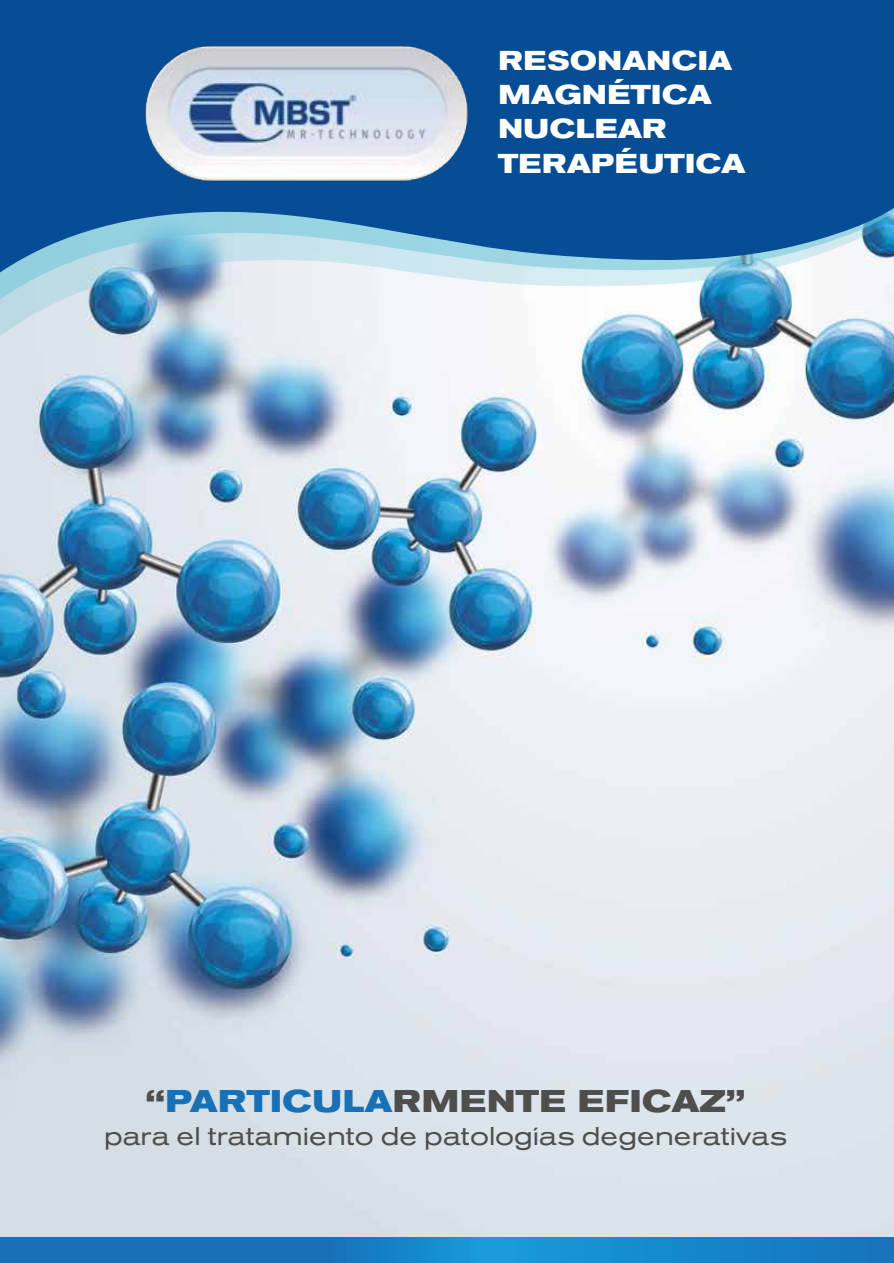
<style>
.page{position:relative;width:894px;height:1263px;background:#fff}
.page>*{position:absolute;margin:0;border:0;box-sizing:border-box;transform-origin:0 0}
.t1{font:700 33px "E Akzidenz";color:#4e4e4d}
.t2{font:700 28.65px/34.3px "E Akzidenz";color:#fff}
.t3{font:27px "E Akzidenz";color:#4e4e4d}
.s1{color:#1870b7}
</style>
<div class="page">
<img style="left:0;top:336px;width:893px;height:901px">
<img style="left:0;top:300px;width:893px;height:36px">
<svg style="left:0;top:273px;width:893px;height:27px"></svg>
<svg style="left:0;top:0;width:893px;height:273px;background:#2264a2"></svg>
<svg style="left:0;top:1237px;width:893px;height:26px;background:#167ec2"></svg>
<img style="left:127px;top:31px;width:361px;height:164px">
<img style="left:0;top:687px;width:10px;height:428px">
<p class="t2" style="left:498px;top:45px;width:249px">RESONANCIA<br>MAGNÉTICA<br>NUCLEAR<br>TERAPÉUTICA</p>
<p class="t1" style="left:145px;top:1079px;width:602px">“<span class="s1">PARTICULA</span>RMENTE EFICAZ”</p>
<p class="t3" style="left:104px;top:1117px;width:684px">para el tratamiento de patologías degenerativas</p>
</div>
